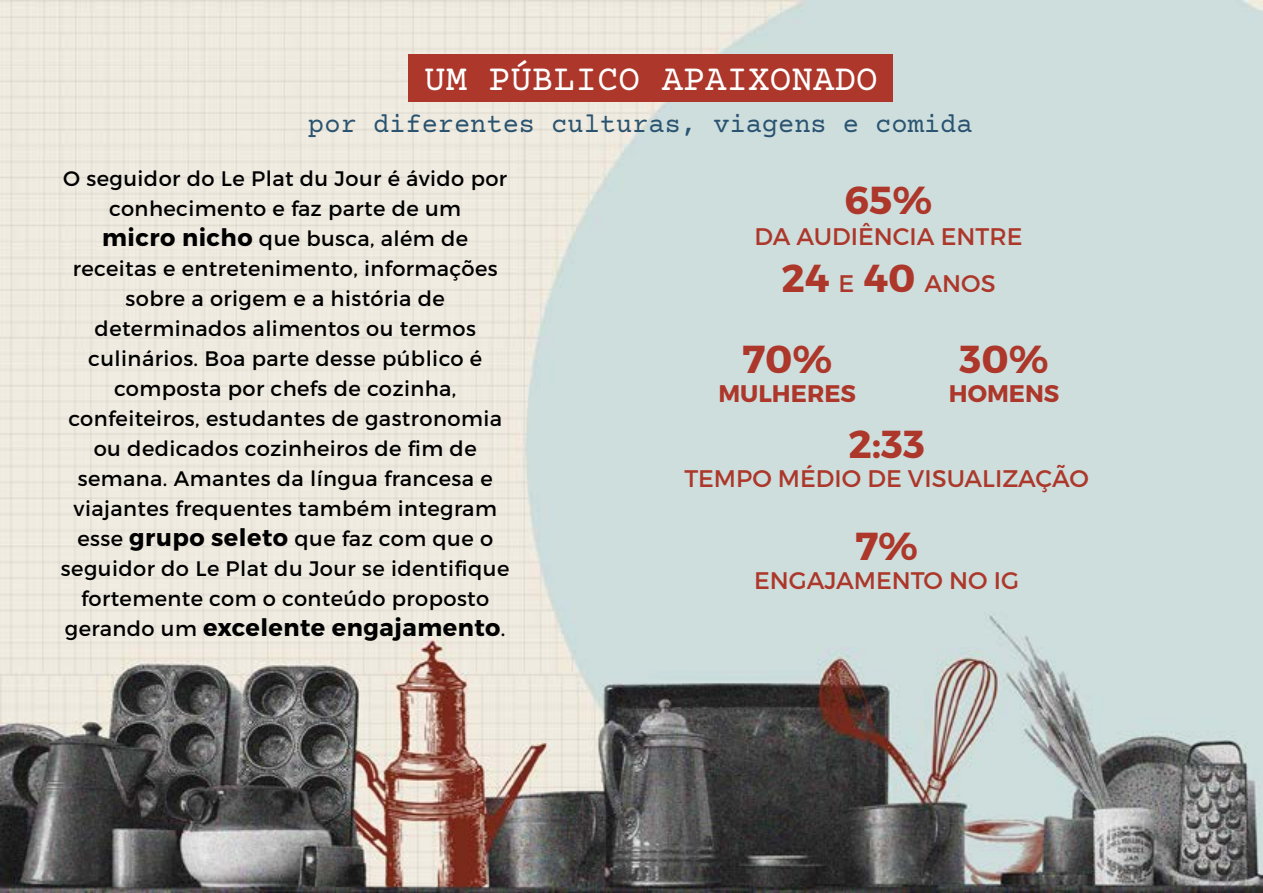
<style>
.page{position:relative;width:1263px;height:893px;background:#fff}
.page>*{position:absolute;margin:0;border:0;box-sizing:border-box;transform-origin:0 0}
.t1{font:700 39px "Montserrat";color:#ac372a}
.t2{font:36px "Courier Prime";color:#fff}
.t3{font:27px "Courier Prime";color:#295370}
.t4{font:24px/46.8px "Montserrat";color:#ac372a;text-align:center}
.t5{font:700 24px "Montserrat";letter-spacing:.02em;color:#000}
.t6{font:700 24px "Montserrat";color:#ac372a}
.t7{font:21px/30px "Montserrat";letter-spacing:.02em;color:#000;text-align:center}
.s1{font-weight:700;font-size:24px}
.s2{font-weight:400;font-size:21px}
.s3{font-weight:700;font-size:39px}
</style>
<div class="page">
<img style="left:0;top:0;width:1263px;height:893px">
<div style="left:408px;top:54px;width:485px;height:48px;background:#ac372a"></div>
<h2 class="t2" style="left:424px;top:58px;width:455px">UM PÚBLICO APAIXONADO</h2>
<p class="t3" style="left:308px;top:108px;width:666px">por diferentes culturas, viagens e comida</p>
<p class="t7" style="left:61px;top:164px;width:450px">O seguidor do Le Plat du Jour é ávido por conhecimento e faz parte de um<br><span class="s1">micro nicho</span> que busca, além de receitas e entretenimento, informações sobre a origem e a história de determinados alimentos ou termos culinários. Boa parte desse público é composta por chefs de cozinha, confeiteiros, estudantes de gastronomia ou dedicados cozinheiros de fim de semana. Amantes da língua francesa e viajantes frequentes também integram esse <span class="s1">grupo seleto</span> que faz com que o seguidor do Le Plat du Jour se identifique fortemente com o conteúdo proposto</p>
<p class="t5" style="left:65px;top:613px;width:442px"><span class="s2">gerando um</span> excelente engajamento<span class="s2">.</span></p>
<h1 class="t1" style="left:845px;top:176px;width:89px">65%</h1>
<p class="t4" style="left:754px;top:213px;width:269px">DA AUDIÊNCIA ENTRE<br><span class="s3">24</span> E <span class="s3">40</span> ANOS</p>
<h1 class="t1" style="left:742px;top:335px;width:92px">70%</h1>
<p class="t6" style="left:718px;top:378px;width:139px">MULHERES</p>
<h1 class="t1" style="left:848px;top:420px;width:78px">2:33</h1>
<p class="t4" style="left:684px;top:455px;width:406px">TEMPO MÉDIO DE VISUALIZAÇÃO</p>
<h1 class="t1" style="left:959px;top:335px;width:91px">30%</h1>
<p class="t6" style="left:949px;top:378px;width:112px">HOMENS</p>
<h1 class="t1" style="left:855px;top:522px;width:65px">7%</h1>
<p class="t4" style="left:754px;top:557px;width:266px">ENGAJAMENTO NO IG</p>
</div>
